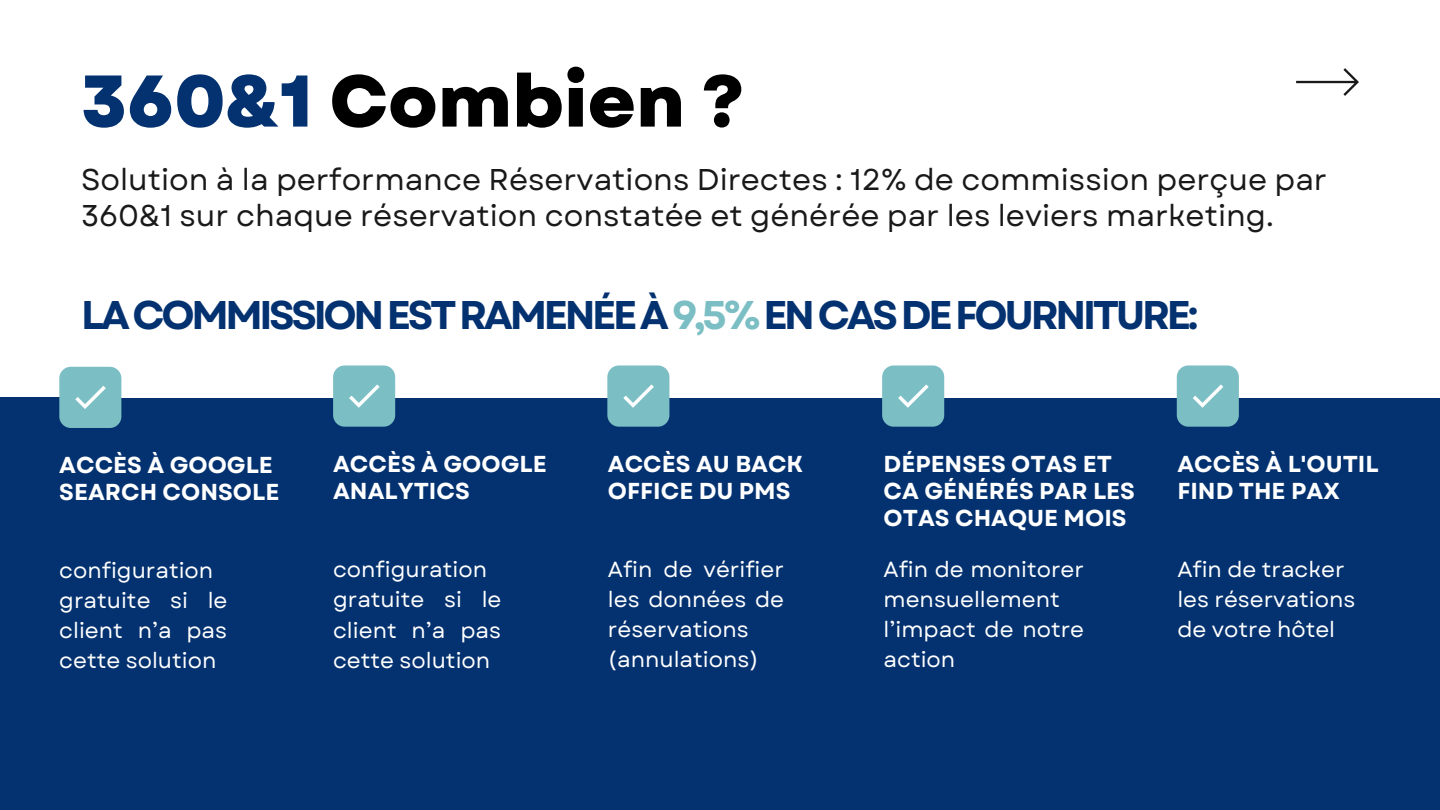
<style>
.page{position:relative;width:1440px;height:810px;background:#043270}
.page>*{position:absolute;margin:0;border:0;box-sizing:border-box;transform-origin:0 0}
.t1{font:800 73px "Garet";color:#000}
.t2{font:700 40px "Garet";letter-spacing:-.085em;color:#043270}
.t3{font:30px/36px "Garet";color:#191919}
.t4{font:700 23px/27px "Garet";color:#fff}
.t5{font:21.9px/30px "Garet";color:#fff}
.s1{color:#043270}
.s2{color:#7bbec4}
</style>
<div class="page">
<div style="left:0;top:0;width:1440px;height:397px;background:#fff"></div>
<svg style="left:1296px;top:68px;width:63px;height:28px"></svg>
<hr style="left:109px;top:397px;width:1331px;height:1px;background:#fff">
<div style="left:59px;top:367px;width:62px;height:61px;background:#7bbec4;border-radius:12px"></div>
<svg style="left:75px;top:386px;width:31px;height:23px"></svg>
<div style="left:333px;top:365px;width:62px;height:62px;background:#7bbec4;border-radius:12px"></div>
<svg style="left:349px;top:384px;width:31px;height:24px"></svg>
<div style="left:607px;top:365px;width:62px;height:62px;background:#7bbec4;border-radius:12px"></div>
<svg style="left:623px;top:384px;width:31px;height:24px"></svg>
<div style="left:882px;top:365px;width:62px;height:62px;background:#7bbec4;border-radius:12px"></div>
<svg style="left:898px;top:384px;width:31px;height:24px"></svg>
<div style="left:1177px;top:365px;width:62px;height:62px;background:#7bbec4;border-radius:12px"></div>
<svg style="left:1193px;top:384px;width:30px;height:24px"></svg>
<h1 class="t1" style="left:81px;top:48px;width:664px"><span class="s1">360&amp;1</span> Combien ?</h1>
<h3 class="t3" style="left:81px;top:161px;width:1248px">Solution à la performance Réservations Directes : 12% de commission perçue par<br>360&amp;1 sur chaque réservation constatée et générée par les leviers marketing.</h3>
<h2 class="t2" style="left:81px;top:286px;width:1119px">LACOMMISSIONESTRAMENÉEÀ<span class="s2">9,5%</span>ENCASDEFOURNITURE:</h2>
<p class="t4" style="left:59px;top:452px;width:222px">ACCÈS À GOOGLE<br>SEARCH CONSOLE</p>
<p class="t5" style="left:59px;top:555px;width:170px">configuration gratuite si le client n’a pas cette solution</p>
<p class="t4" style="left:333px;top:450px;width:215px">ACCÈS À GOOGLE<br>ANALYTICS</p>
<p class="t5" style="left:333px;top:554px;width:170px;line-height:30.3px">configuration gratuite si le client n’a pas cette solution</p>
<p class="t4" style="left:608px;top:450px;width:197px">ACCÈS AU BACK<br>OFFICE DU PMS</p>
<p class="t5" style="left:608px;top:554px;width:178px">Afin de vérifier les données de réservations (annulations)</p>
<p class="t4" style="left:884px;top:450px;width:253px">DÉPENSES OTAS ET<br>CA GÉNÉRÉS PAR LES<br>OTAS CHAQUE MOIS</p>
<p class="t5" style="left:884px;top:554px;width:202px">Afin de monitorer mensuellement l’impact de notre action</p>
<p class="t4" style="left:1177px;top:450px;width:203px">ACCÈS À L'OUTIL<br>FIND THE PAX</p>
<p class="t5" style="left:1177px;top:554px;width:180px">Afin de tracker les réservations de votre hôtel</p>
</div>
